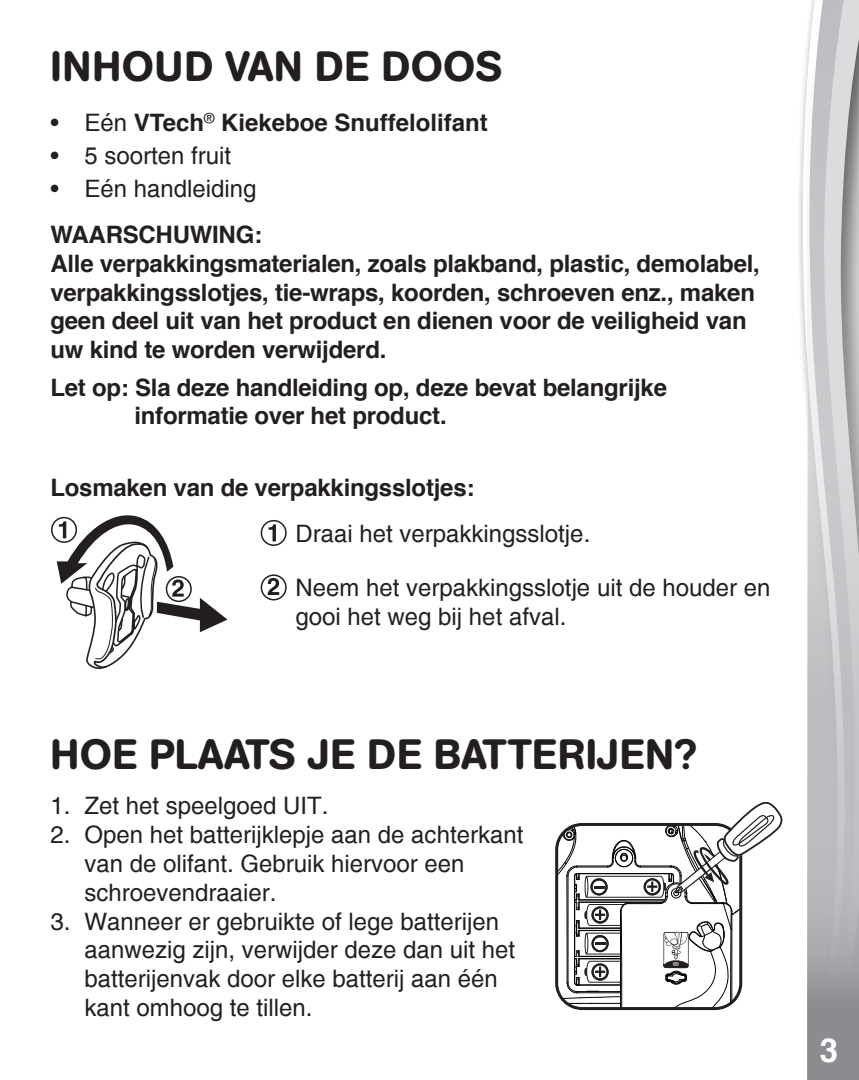
<style>
.page{position:relative;width:859px;height:1080px;background:#fff}
.page>*{position:absolute;margin:0;border:0;box-sizing:border-box;transform-origin:0 0}
.t1{font:500 42px "AG Book Rounded";letter-spacing:.02em;color:#231f20}
.t2{font:700 33px "Helvetica";color:#fff}
.t3{font:24px/28.8px "Helvetica";color:#231f20}
.t4{font:700 24px/28.8px "Helvetica";letter-spacing:-.01em;color:#231f20}
.s1{font-weight:400}
.s2{font-style:inherit}
</style>
<div class="page">
<div style="left:795px;top:0;width:64px;height:1080px;background:#231f20;opacity:.75"></div>
<svg style="left:802px;top:0;width:5px;height:1080px"></svg>
<svg style="left:807px;top:0;width:52px;height:1080px;background:#bfc0c2"></svg>
<div style="left:788px;top:1036px;width:18px;height:44px;background:#fff"></div>
<div style="left:51px;top:517px;width:26px;height:26px;border:2px solid #231f20;border-radius:50%"></div>
<svg style="left:57px;top:515px;width:170px;height:154px"></svg>
<div style="left:166px;top:576px;width:26px;height:26px;border:2px solid #231f20;border-radius:50%"></div>
<div style="left:261px;top:520px;width:26px;height:26px;border:2px solid #231f20;border-radius:50%"></div>
<svg style="left:269px;top:524px;width:7px;height:17px"></svg>
<svg style="left:268px;top:578px;width:11px;height:17px"></svg>
<div style="left:261px;top:574px;width:26px;height:26px;border:2px solid #231f20;border-radius:50%"></div>
<svg style="left:557px;top:802px;width:226px;height:207px"></svg>
<h1 class="t1" style="left:50px;top:42px;width:453px">INHOUD VAN DE DOOS</h1>
<p class="t4" style="left:50px;top:110px;width:439px"><span class="s1">• Eén</span> VTech<sup>®</sup> Kiekeboe Snuffelolifant</p>
<p class="t3" style="left:50px;top:142px;width:182px">• 5 soorten fruit</p>
<p class="t3" style="left:50px;top:175px;width:208px">• Eén handleiding</p>
<p class="t4" style="left:50px;top:222px;width:711px">WAARSCHUWING:<br>Alle verpakkingsmaterialen, zoals plakband, plastic, demolabel, verpakkingsslotjes, tie-wraps, koorden, schroeven enz., maken geen deel uit van het product en dienen voor de veiligheid van uw kind te worden verwijderd.</p>
<p class="t4" style="left:134px;top:374px;width:534px;text-indent:-84px">Let op: Sla deze handleiding op, deze bevat belangrijke informatie over het product.</p>
<p class="t4" style="left:50px;top:474px;width:426px">Losmaken van de verpakkingsslotjes:</p>
<p class="t3" style="left:296px;top:519px;width:296px">Draai het verpakkingsslotje.</p>
<p class="t3" style="left:296px;top:573px;width:476px">Neem het verpakkingsslotje uit de houder en gooi het weg bij het afval.</p>
<h1 class="t1" style="left:50px;top:729px;width:648px">HOE PLAATS JE DE BATTERIJEN?</h1>
<p class="t3" style="left:50px;top:792px;width:280px">1. Zet het speelgoed UIT.</p>
<p class="t3" style="left:84px;top:821px;width:440px;text-indent:-34px">2. Open het batterijklepje aan de achterkant van de olifant. Gebruik hiervoor een schroevendraaier.</p>
<p class="t3" style="left:84px;top:907px;width:432px;text-indent:-34px">3. Wanneer er gebruikte of lege batterijen aanwezig zijn, verwijder deze dan uit het batterijenvak door elke batterij aan één kant omhoog te tillen.</p>
<h2 class="t2" style="left:820px;top:1023px;width:34px">3 <sup>3</sup><span class="s2">3</span></h2>
</div>
